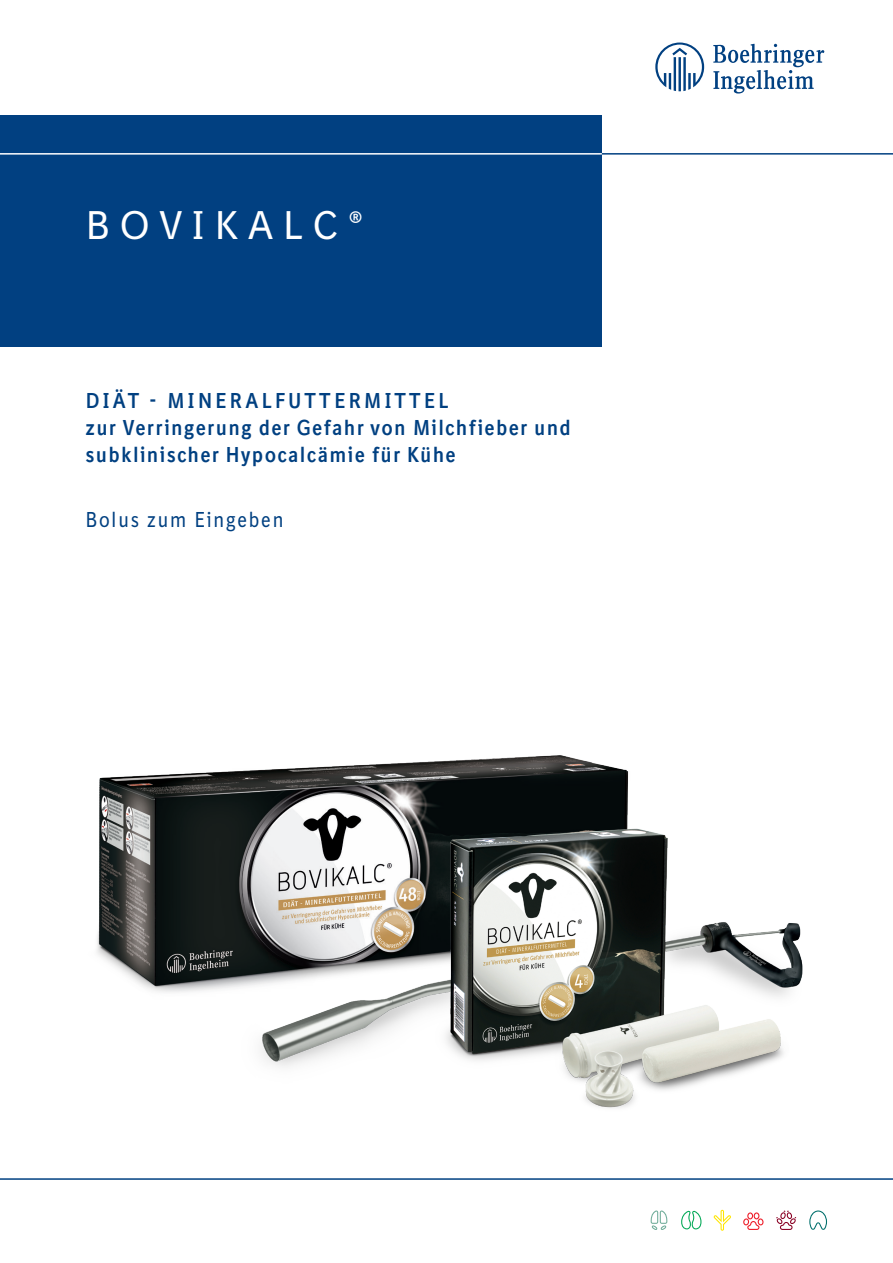
<style>
.page{position:relative;width:893px;height:1263px;background:#fff}
.page>*{position:absolute;margin:0;border:0;box-sizing:border-box;transform-origin:0 0}
.Fließtext{font:39px "BI Sans NEXT";letter-spacing:.27em;color:#fff}
.Fließtext-2{font:700 21px/27px "BI Sans NEXT";letter-spacing:.1em;color:#014081;scale:.9 1}
.Fließtext-3{font:21px "BI Sans NEXT";letter-spacing:.1em;color:#014081;scale:.9 1}
</style>
<div class="page">
<div style="left:0;top:116px;width:602px;height:231px;background:#014081"></div>
<hr style="left:0;top:153px;width:602px;height:2px;background:#fff">
<hr style="left:602px;top:153px;width:291px;height:2px;background:#014081">
<svg style="left:655px;top:43px;width:49px;height:48px"></svg>
<svg style="left:713px;top:44px;width:111px;height:50px"></svg>
<svg style="left:743px;top:1212px;width:21px;height:18px"></svg>
<svg style="left:681px;top:1211px;width:20px;height:18px"></svg>
<svg style="left:651px;top:1210px;width:16px;height:20px"></svg>
<svg style="left:714px;top:1210px;width:17px;height:21px"></svg>
<svg style="left:809px;top:1210px;width:18px;height:20px"></svg>
<svg style="left:776px;top:1210px;width:20px;height:20px"></svg>
<hr style="left:0;top:1178px;width:893px;height:2px;background:#014081">
<img style="left:97px;top:755px;width:532px;height:237px">
<img style="left:204px;top:780px;width:599px;height:328px">
<p class="Fließtext" style="left:86px;top:203px;width:278px">BOVIKALC®</p>
<p class="Fließtext-2" style="left:86px;top:386px;width:540px">DIÄT - MINERALFUTTERMITTEL<br>zur Verringerung der Gefahr von Milchfieber und subklinischer Hypocalcämie für Kühe</p>
<p class="Fließtext-3" style="left:86px;top:508px;width:221px">Bolus zum Eingeben</p>
</div>
